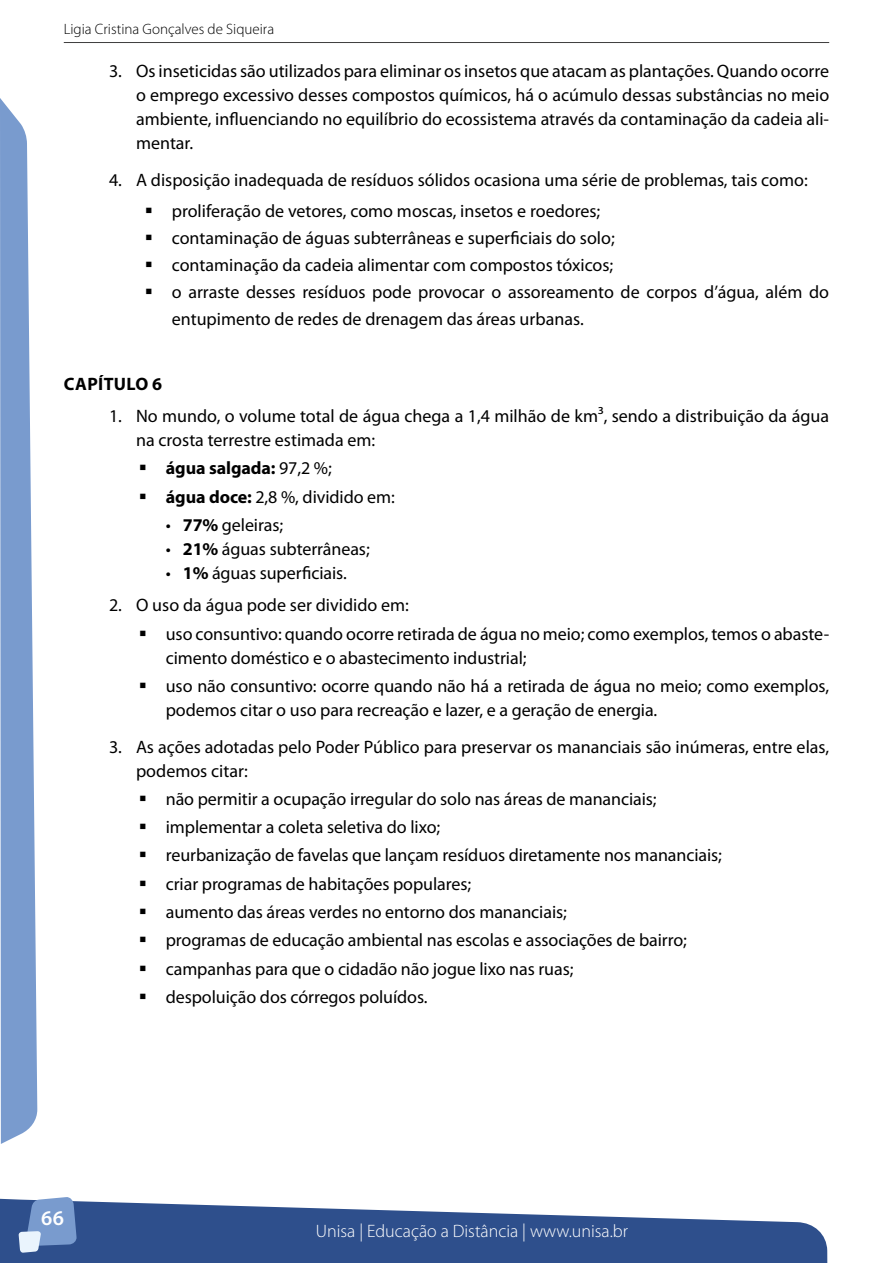
<style>
.page{position:relative;width:893px;height:1263px;background:#fff}
.page>*{position:absolute;margin:0;border:0;box-sizing:border-box;transform-origin:0 0}
.t1{font:600 21px "Myriad Pro";color:#fff}
.t2{font:18px/28.2px "Myriad Pro";letter-spacing:-.005em;color:#000}
.t3{font:300 18px "Myriad Pro";color:#fff}
.t4{font:700 18px "Myriad Pro";color:#000}
.t5{font:300 15px "Myriad Pro";color:#000}
.s1{font-weight:700}
</style>
<div class="page">
<hr style="left:64px;top:42px;width:765px;height:1px;background:#3f3e3e">
<svg style="left:0;top:1199px;width:827px;height:64px;fill:#2e4f8c"></svg>
<svg style="left:0;top:98px;width:37px;height:1046px;background:#8fabd6"></svg>
<svg style="left:19px;top:1197px;width:58px;height:56px;background:#7997c5"></svg>
<p class="t5" style="left:64px;top:20px;width:212px">Ligia Cristina Gonçalves de Siqueira</p>
<p class="t2" style="left:136px;top:59px;width:695px;line-height:24px;text-align:justify;text-indent:-27px">3. Os inseticidas são utilizados para eliminar os insetos que atacam as plantações. Quando ocorre o emprego excessivo desses compostos químicos, há o acúmulo dessas substâncias no meio ambiente, influenciando no equilíbrio do ecossistema através da contaminação da cadeia ali&shy;mentar.</p>
<p class="t2" style="left:109px;top:166px;width:700px">4. A disposição inadequada de resíduos sólidos ocasiona uma série de problemas, tais como:</p>
<p class="t2" style="left:145px;top:197px;width:457px">▪ proliferação de vetores, como moscas, insetos e roedores;</p>
<p class="t2" style="left:145px;top:224px;width:471px">▪ contaminação de águas subterrâneas e superficiais do solo;</p>
<p class="t2" style="left:145px;top:251px;width:470px">▪ contaminação da cadeia alimentar com compostos tóxicos;</p>
<p class="t2" style="left:172px;top:278px;width:659px;line-height:27px;text-indent:-27px">▪ o arraste desses resíduos pode provocar o assoreamento de corpos d’água, além do entupimento de redes de drenagem das áreas urbanas.</p>
<p class="t4" style="left:64px;top:372px;width:52px">Cap ítulo</p>
<p class="t4" style="left:152px;top:372px;width:11px">6</p>
<p class="t2" style="left:136px;top:404px;width:694px;line-height:24px;text-indent:-27px">1. No mundo, o volume total de água chega a 1,4 milhão de km³, sendo a distribuição da água na crosta terrestre estimada em:</p>
<p class="t2" style="left:166px;top:454px;width:230px"><span class="s1">água salgada:</span> 97,2 %;<br><span class="s1">água doce:</span> 2,8 %, dividido em:</p>
<p class="t2" style="left:166px;top:510px;width:119px">• <span class="s1">77%</span> geleiras;</p>
<p class="t2" style="left:166px;top:534px;width:205px">• <span class="s1">21%</span> águas subterrâneas;</p>
<p class="t2" style="left:166px;top:558px;width:182px">• <span class="s1">1%</span> águas superficiais.</p>
<p class="t2" style="left:166px;top:591px;width:665px;text-indent:-57px">2. O uso da água pode ser dividido em:<br>uso consuntivo: quando ocorre retirada de água no meio; como exemplos, temos o abaste-</p>
<p class="t2" style="left:166px;top:643px;width:665px">cimento doméstico e o abastecimento industrial;<br>uso não consuntivo: ocorre quando não há a retirada de água no meio; como exemplos,</p>
<p class="t2" style="left:166px;top:695px;width:493px">podemos citar o uso para recreação e lazer, e a geração de energia.</p>
<p class="t2" style="left:136px;top:734px;width:695px;line-height:24px;text-indent:-27px">3. As ações adotadas pelo Poder Público para preservar os mananciais são inúmeras, entre elas, podemos citar:</p>
<p class="t2" style="left:166px;top:784px;width:558px">não permitir a ocupação irregular do solo nas áreas de mananciais; implementar a coleta seletiva do lixo;<br>reurbanização de favelas que lançam resíduos diretamente nos mananciais; criar programas de habitações populares;<br>aumento das áreas verdes no entorno dos mananciais;<br>programas de educação ambiental nas escolas e associações de bairro; campanhas para que o cidadão não jogue lixo nas ruas;<br>despoluição dos córregos poluídos.</p>
<p class="t1" style="left:41px;top:1205px;width:24px">66</p>
<p class="t3" style="left:316px;top:1220px;width:314px">Unisa | Educação a Distância | www.unisa.br</p>
</div>
